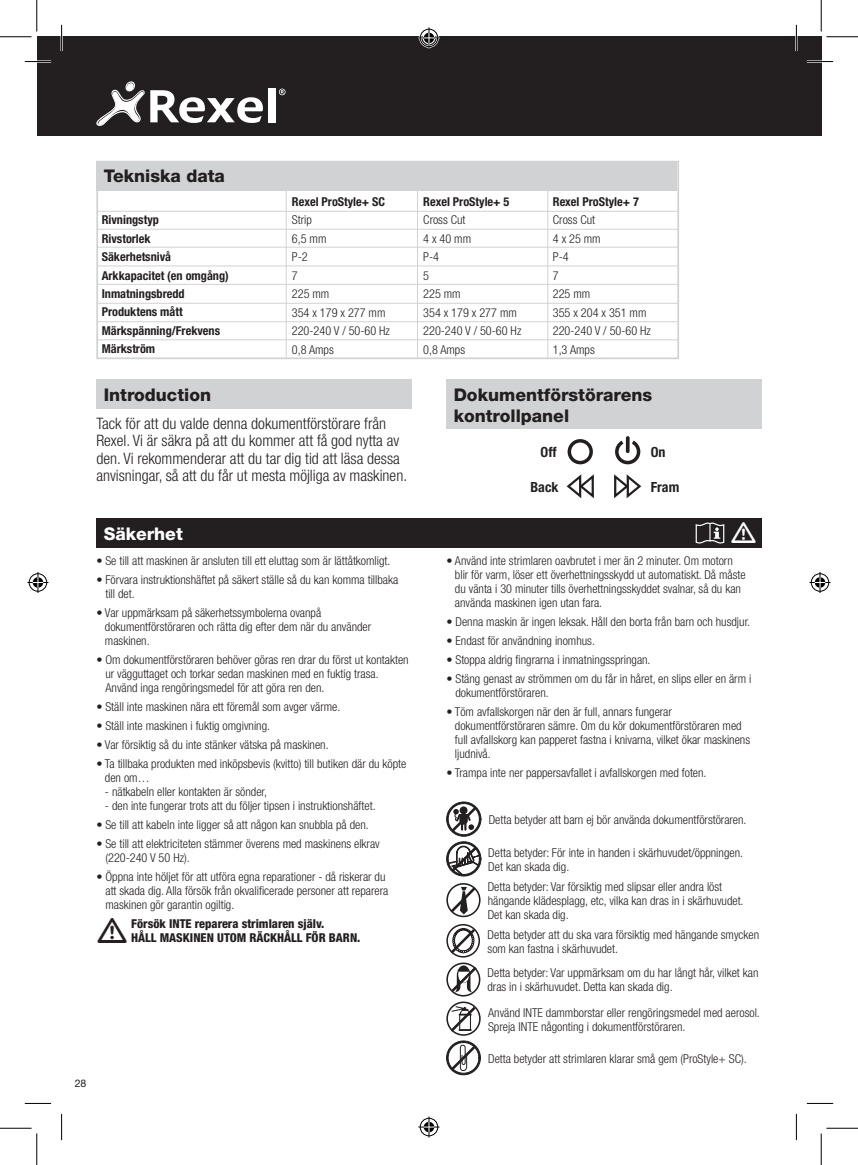
<style>
.page{position:relative;width:858px;height:1165px;background:#fff}
.page>*{position:absolute;margin:0;border:0;box-sizing:border-box;transform-origin:0 0}
.t1{font:800 17.5px/21px "Helvetica Neue";color:#231f20}
.t2{font:800 17.5px "Helvetica Neue";color:#fff}
.t3{font:300 condensed 15.75px/17.5px "Helvetica Neue";color:#231f20}
.t4{font:700 condensed 14px "Helvetica Neue";color:#231f20}
.t5{font:300 condensed 12.25px/14px "Helvetica Neue";color:#231f20}
.t6{font:700 condensed 12.25px/18.4px "Helvetica Neue";color:#231f20}
.t7{font:800 condensed 12.25px/14px "Helvetica Neue";color:#231f20}
.t8{font:10.5px "Helvetica Neue";color:#231f20}
</style>
<div class="page">
<div style="left:37px;top:37px;width:784px;height:99px;background:#231f20"></div>
<div style="left:268px;top:88px;width:7px;height:34px;background:#fff"></div>
<svg style="left:96px;top:81px;width:167px;height:45px"></svg>
<svg style="left:279px;top:89px;width:6px;height:6px"></svg>
<div style="left:96px;top:161px;width:581px;height:30px;background:#d1d2d4"></div>
<div style="left:96px;top:161px;width:583px;height:198px;border:2px solid #d1d2d4"></div>
<hr style="left:286px;top:182px;width:1px;height:175px;background:#d1d2d4">
<hr style="left:417px;top:182px;width:1px;height:175px;background:#d1d2d4">
<hr style="left:547px;top:182px;width:1px;height:175px;background:#d1d2d4">
<hr style="left:97px;top:229px;width:580px;height:1px;background:#d1d2d4">
<hr style="left:97px;top:211px;width:580px;height:1px;background:#d1d2d4">
<hr style="left:97px;top:247px;width:580px;height:1px;background:#d1d2d4">
<hr style="left:97px;top:265px;width:580px;height:1px;background:#d1d2d4">
<hr style="left:97px;top:303px;width:580px;height:1px;background:#d1d2d4">
<hr style="left:97px;top:284px;width:580px;height:1px;background:#d1d2d4">
<hr style="left:97px;top:321px;width:580px;height:1px;background:#d1d2d4">
<hr style="left:97px;top:339px;width:581px;height:1px;background:#d1d2d4">
<div style="left:96px;top:518px;width:665px;height:30px;background:#231f20"></div>
<div style="left:96px;top:379px;width:315px;height:30px;background:#d1d2d4"></div>
<div style="left:446px;top:379px;width:315px;height:50px;background:#d1d2d4"></div>
<svg style="left:566px;top:474px;width:28px;height:25px"></svg>
<svg style="left:614px;top:437px;width:28px;height:62px"></svg>
<svg style="left:625px;top:436px;width:4px;height:17px"></svg>
<div style="left:567px;top:439px;width:25px;height:25px;border:4px solid #231f20;border-radius:50%"></div>
<svg style="left:695px;top:522px;width:29px;height:21px"></svg>
<svg style="left:446px;top:883px;width:34px;height:34px"></svg>
<svg style="left:446px;top:801px;width:36px;height:75px"></svg>
<svg style="left:446px;top:924px;width:34px;height:151px"></svg>
<hr style="left:25px;top:60px;width:26px;height:3px;background:#fff">
<hr style="left:806px;top:60px;width:26px;height:3px;background:#fff">
<hr style="left:60px;top:25px;width:3px;height:26px;background:#fff">
<hr style="left:795px;top:25px;width:2px;height:26px;background:#fff">
<svg style="left:25px;top:61px;width:26px;height:1px"></svg>
<svg style="left:806px;top:61px;width:26px;height:1px"></svg>
<svg style="left:25px;top:1103px;width:26px;height:1px"></svg>
<svg style="left:806px;top:1103px;width:26px;height:1px"></svg>
<svg style="left:61px;top:25px;width:1px;height:26px"></svg>
<svg style="left:61px;top:1114px;width:1px;height:26px"></svg>
<svg style="left:795px;top:25px;width:1px;height:26px"></svg>
<svg style="left:795px;top:1114px;width:1px;height:26px"></svg>
<hr style="left:0;top:36px;width:32px;height:1px;background:#000">
<hr style="left:826px;top:36px;width:31px;height:1px;background:#000">
<hr style="left:0;top:1128px;width:32px;height:1px;background:#000">
<hr style="left:826px;top:1128px;width:31px;height:1px;background:#000">
<hr style="left:36px;top:0;width:1px;height:32px;background:#000">
<hr style="left:36px;top:1133px;width:1px;height:32px;background:#000">
<hr style="left:820px;top:0;width:1px;height:32px;background:#000">
<hr style="left:820px;top:1133px;width:1px;height:32px;background:#000">
<svg style="left:418px;top:27px;width:21px;height:21px"></svg>
<svg style="left:418px;top:1116px;width:21px;height:21px"></svg>
<svg style="left:27px;top:572px;width:21px;height:21px"></svg>
<svg style="left:809px;top:572px;width:21px;height:21px"></svg>
<h1 class="t1" style="left:104px;top:166px;width:123px">Tekniska data</h1>
<p class="t6" style="left:102px;top:210px;width:128px">Rivningstyp<br>Rivstorlek<br>Säkerhetsnivå<br>Arkkapacitet (en omgång)<br>Inmatningsbredd<br>Produktens mått<br>Märkspänning/Frekvens<br>Märkström</p>
<p class="t6" style="left:292px;top:192px;width:95px">Rexel ProStyle+ SC</p>
<p class="t6" style="left:423px;top:192px;width:88px">Rexel ProStyle+ 5</p>
<p class="t6" style="left:552px;top:192px;width:88px">Rexel ProStyle+ 7</p>
<p class="t5" style="left:292px;top:213px;width:21px">Strip</p>
<p class="t5" style="left:423px;top:213px;width:44px">Cross Cut</p>
<p class="t5" style="left:552px;top:213px;width:44px">Cross Cut</p>
<p class="t5" style="left:292px;top:231px;width:36px">6,5 mm</p>
<p class="t5" style="left:423px;top:231px;width:49px">4 x 40 mm</p>
<p class="t5" style="left:552px;top:231px;width:49px">4 x 25 mm</p>
<p class="t5" style="left:292px;top:250px;width:17px">P-2</p>
<p class="t5" style="left:423px;top:250px;width:17px">P-4</p>
<p class="t5" style="left:552px;top:250px;width:17px">P-4</p>
<p class="t5" style="left:292px;top:268px;width:7px">7</p>
<p class="t5" style="left:423px;top:268px;width:7px">5</p>
<p class="t5" style="left:552px;top:268px;width:7px">7</p>
<p class="t5" style="left:292px;top:287px;width:39px">225 mm</p>
<p class="t5" style="left:423px;top:287px;width:39px">225 mm</p>
<p class="t5" style="left:552px;top:287px;width:39px">225 mm</p>
<p class="t5" style="left:292px;top:305px;width:95px">354 x 179 x 277 mm</p>
<p class="t5" style="left:423px;top:305px;width:95px">354 x 179 x 277 mm</p>
<p class="t5" style="left:552px;top:305px;width:95px">355 x 204 x 351 mm</p>
<p class="t5" style="left:292px;top:324px;width:99px">220-240 V / 50-60 Hz</p>
<p class="t5" style="left:423px;top:324px;width:100px">220-240 V / 50-60 Hz</p>
<p class="t5" style="left:552px;top:324px;width:100px">220-240 V / 50-60 Hz</p>
<p class="t5" style="left:292px;top:342px;width:43px">0,8 Amps</p>
<p class="t5" style="left:423px;top:342px;width:43px">0,8 Amps</p>
<p class="t5" style="left:552px;top:342px;width:43px">1,3 Amps</p>
<h1 class="t1" style="left:104px;top:384px;width:109px">Introduction</h1>
<p class="t3" style="left:96px;top:414px;width:312px">Tack för att du valde denna dokumentförstörare från Rexel. Vi är säkra på att du kommer att få god nytta av den. Vi rekommenderar att du tar dig tid att läsa dessa anvisningar, så att du får ut mesta möjliga av maskinen.</p>
<h1 class="t1" style="left:453px;top:384px;width:200px">Dokumentförstörarens kontrollpanel</h1>
<p class="t4" style="left:540px;top:444px;width:18px">Off</p>
<p class="t4" style="left:650px;top:444px;width:16px">On</p>
<p class="t4" style="left:530px;top:479px;width:29px">Back</p>
<p class="t4" style="left:650px;top:479px;width:30px">Fram</p>
<h1 class="t2" style="left:104px;top:523px;width:81px">Säkerhet</h1>
<p class="t5" style="left:96px;top:554px;width:295px">• Se till att maskinen är ansluten till ett eluttag som är lättåtkomligt.</p>
<p class="t5" style="left:105px;top:573px;width:294px;text-indent:-9px">• Förvara instruktionshäftet på säkert ställe så du kan komma tillbaka till det.</p>
<p class="t5" style="left:105px;top:606px;width:267px;text-indent:-9px">• Var uppmärksam på säkerhetssymbolerna ovanpå dokumentförstöraren och rätta dig efter dem när du använder maskinen.</p>
<p class="t5" style="left:105px;top:653px;width:304px;text-indent:-9px">• Om dokumentförstöraren behöver göras ren drar du först ut kontakten ur vägguttaget och torkar sedan maskinen med en fuktig trasa.<br>Använd inga rengöringsmedel för att göra ren den.</p>
<p class="t5" style="left:96px;top:699px;width:245px">• Ställ inte maskinen nära ett föremål som avger värme.</p>
<p class="t5" style="left:96px;top:718px;width:175px">• Ställ inte maskinen i fuktig omgivning.</p>
<p class="t5" style="left:96px;top:737px;width:234px">• Var försiktig så du inte stänker vätska på maskinen.</p>
<p class="t5" style="left:105px;top:756px;width:303px;text-indent:-9px">• Ta tillbaka produkten med inköpsbevis (kvitto) till butiken där du köpte den om…</p>
<p class="t5" style="left:105px;top:784px;width:163px">- nätkabeln eller kontakten är sönder,</p>
<p class="t5" style="left:105px;top:798px;width:272px">- den inte fungerar trots att du följer tipsen i instruktionshäftet.</p>
<p class="t5" style="left:96px;top:817px;width:274px">• Se till att kabeln inte ligger så att någon kan snubbla på den.</p>
<p class="t5" style="left:105px;top:836px;width:276px;text-indent:-9px">• Se till att elektriciteten stämmer överens med maskinens elkrav (220-240 V 50 Hz).</p>
<p class="t5" style="left:105px;top:869px;width:284px;text-indent:-9px">• Öppna inte höljet för att utföra egna reparationer - då riskerar du att skada dig. Alla försök från okvalificerade personer att reparera maskinen gör garantin ogiltig.</p>
<p class="t7" style="left:131px;top:916px;width:231px">Försök INTE reparera strimlaren själv.<br>HÅLL MASKINEN UTOM RÄCKHÅLL FÖR BARN.</p>
<p class="t8" style="left:75px;top:1077px;width:13px">28</p>
<p class="t5" style="left:455px;top:554px;width:292px;text-indent:-9px">• Använd inte strimlaren oavbrutet i mer än 2 minuter. Om motorn blir för varm, löser ett överhettningsskydd ut automatiskt. Då måste du vänta i 30 minuter tills överhettningsskyddet svalnar, så du kan använda maskinen igen utan fara.</p>
<p class="t5" style="left:446px;top:615px;width:305px">• Denna maskin är ingen leksak. Håll den borta från barn och husdjur.</p>
<p class="t5" style="left:446px;top:634px;width:150px">• Endast för användning inomhus.</p>
<p class="t5" style="left:446px;top:653px;width:206px">• Stoppa aldrig fingrarna i inmatningsspringan.</p>
<p class="t5" style="left:455px;top:671px;width:297px;text-indent:-9px">• Stäng genast av strömmen om du får in håret, en slips eller en ärm i dokumentförstöraren.</p>
<p class="t5" style="left:455px;top:704px;width:296px;text-indent:-9px">• Töm avfallskorgen när den är full, annars fungerar dokumentförstöraren sämre. Om du kör dokumentförstöraren med full avfallskorg kan papperet fastna i knivarna, vilket ökar maskinens ljudnivå.</p>
<p class="t5" style="left:446px;top:765px;width:261px">• Trampa inte ner pappersavfallet i avfallskorgen med foten.</p>
<p class="t5" style="left:488px;top:812px;width:259px">Detta betyder att barn ej bör använda dokumentförstöraren.</p>
<p class="t5" style="left:488px;top:845px;width:256px">Detta betyder: För inte in handen i skärhuvudet/öppningen.<br>Det kan skada dig.</p>
<p class="t5" style="left:487px;top:879px;width:257px">Detta betyder: Var försiktig med slipsar eller andra löst hängande klädesplagg, etc, vilka kan dras in i skärhuvudet.<br>Det kan skada dig.</p>
<p class="t5" style="left:487px;top:927px;width:273px">Detta betyder att du ska vara försiktig med hängande smycken som kan fastna i skärhuvudet.</p>
<p class="t5" style="left:487px;top:966px;width:272px">Detta betyder: Var uppmärksam om du har långt hår, vilket kan dras in i skärhuvudet. Detta kan skada dig.</p>
<p class="t5" style="left:488px;top:1005px;width:273px">Använd INTE dammborstar eller rengöringsmedel med aerosol.<br>Spreja INTE någonting i dokumentförstöraren.</p>
<p class="t5" style="left:488px;top:1051px;width:260px">Detta betyder att strimlaren klarar små gem (ProStyle+ SC).</p>
</div>
